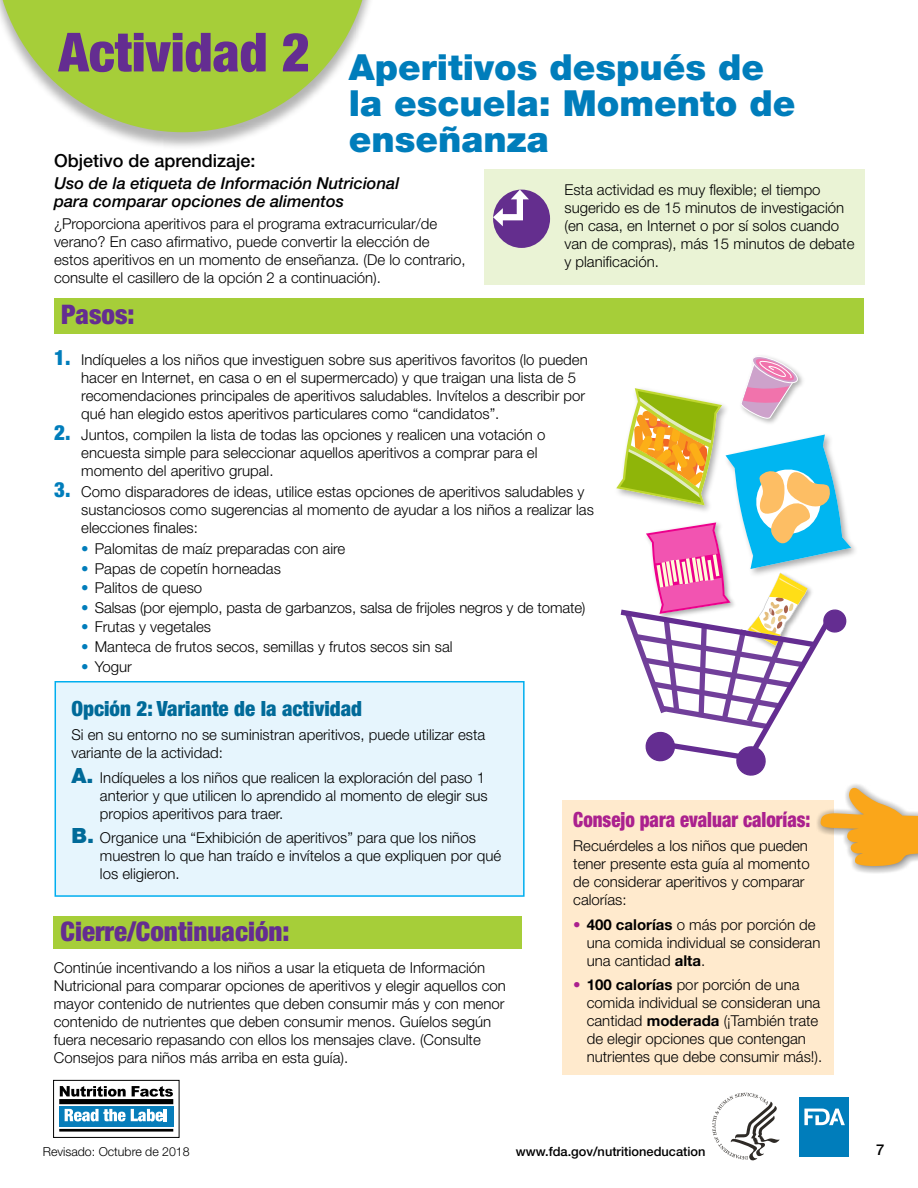
<style>
.page{position:relative;width:918px;height:1188px;background:#fff}
.page>*{position:absolute;margin:0;border:0;box-sizing:border-box;transform-origin:0 0}
.body_copy{font:900 condensed 54px "Helvetica Neue LT Std";color:#642d91}
.body_copy-2{font:900 36px/36px "Helvetica Neue LT Std";color:#007dbb}
.subhead_3{font:900 condensed 27px "Helvetica Neue LT Std";color:#642d91}
.body_copy-3{font:900 condensed 21px "Helvetica Neue LT Std";color:#006a99}
.subhead_3-2{font:900 condensed 21px "Helvetica Neue LT Std";color:#ab218e;scale:.9 1}
.body_copy-4{font:500 18px "Helvetica Neue LT Std";color:#000}
.body_copy-5{font:italic 500 16.5px/18px "Helvetica Neue LT Std";color:#000}
.body_copy-6{font:300 15px/18px "Helvetica Neue LT Std";color:#000}
.t1{font:500 15px "Helvetica Neue LT Std";color:#000}
.t2{font:500 12.9px "Helvetica Neue LT Std";color:#000}
.t3{font:300 12.3px "Helvetica Neue LT Std";color:#000}
.s1{font-weight:900;font-stretch:condensed;font-size:21px;color:#007dbb}
.s2{color:#007dbb}
.s3{font-weight:900;font-size:21px;color:#006a99}
.s4{font-weight:700;color:#ab218e}
.s5{font-weight:700}
</style>
<div class="page">
<div style="left:53px;top:1080px;width:126px;height:58px;border:1px solid #000"></div>
<div style="left:55px;top:681px;width:470px;height:216px;background:#e6f5fd;border:2px solid #00aeef"></div>
<div style="left:484px;top:169px;width:380px;height:115px;background:#eaf3d5"></div>
<div style="left:0;top:0;width:379px;height:151px;background:#000;opacity:.3"></div>
<svg style="left:0;top:0;width:371px;height:132px;fill:#a6ce39"></svg>
<div style="left:54px;top:298px;width:810px;height:36px;background:#a6ce39"></div>
<div style="left:562px;top:801px;width:272px;height:274px;background:#ffeacd"></div>
<div style="left:54px;top:916px;width:468px;height:33px;background:#a6ce39"></div>
<div style="left:493px;top:190px;width:57px;height:58px;background:#642e8e;border-radius:50%"></div>
<svg style="left:493px;top:190px;width:36px;height:36px"></svg>
<svg style="left:616px;top:356px;width:235px;height:420px"></svg>
<svg style="left:816px;top:784px;width:89px;height:89px"></svg>
<svg style="left:821px;top:786px;width:97px;height:81px"></svg>
<svg style="left:59px;top:1086px;width:115px;height:46px"></svg>
<hr style="left:59px;top:1129px;width:114px;height:3px;background:#000">
<div style="left:799px;top:1097px;width:50px;height:60px;background:#007dbb"></div>
<svg style="left:804px;top:1109px;width:41px;height:16px"></svg>
<svg style="left:712px;top:1093px;width:68px;height:68px"></svg>
<p class="body_copy" style="left:59px;top:19px;width:253px">Actividad 2</p>
<p class="body_copy-2" style="left:349px;top:49px;width:448px">Aperitivos después de la escuela: Momento de enseñanza</p>
<p class="body_copy-4" style="left:54px;top:150px;width:203px">Objetivo de aprendizaje:</p>
<p class="body_copy-5" style="left:54px;top:174px;width:347px">Uso de la etiqueta de Información Nutricional para comparar opciones de alimentos</p>
<p class="body_copy-6" style="left:54px;top:215px;width:413px">¿Proporciona aperitivos para el programa extracurricular/de verano? En caso afirmativo, puede convertir la elección de estos aperitivos en un momento de enseñanza. (De lo contrario, consulte el casillero de la opción 2 a continuación).</p>
<p class="body_copy-6" style="left:564px;top:180px;width:292px">Esta actividad es muy flexible; el tiempo sugerido es de 15 minutos de investigación (en casa, en Internet o por sí solos cuando van de compras), más 15 minutos de debate y planificación.</p>
<p class="subhead_3" style="left:61px;top:297px;width:75px">Pasos:</p>
<p class="body_copy-6" style="left:81px;top:351px;width:508px;text-indent:-27px"><span class="s1">1.</span> Indíqueles a los niños que investiguen sobre sus aperitivos favoritos (lo pueden hacer en Internet, en casa o en el supermercado) y que traigan una lista de 5 recomendaciones principales de aperitivos saludables. Invítelos a describir por qué han elegido estos aperitivos particulares como “candidatos”.</p>
<p class="body_copy-6" style="left:81px;top:426px;width:466px;text-indent:-27px"><span class="s1">2.</span> Juntos, compilen la lista de todas las opciones y realicen una votación o encuesta simple para seleccionar aquellos aperitivos a comprar para el momento del aperitivo grupal.</p>
<p class="body_copy-6" style="left:81px;top:483px;width:514px;text-indent:-27px"><span class="s1">3.</span> Como disparadores de ideas, utilice estas opciones de aperitivos saludables y sustanciosos como sugerencias al momento de ayudar a los niños a realizar las elecciones finales:</p>
<p class="body_copy-6" style="left:81px;top:540px;width:266px"><span class="s2">•</span> Palomitas de maíz preparadas con aire</p>
<p class="body_copy-6" style="left:81px;top:559px;width:201px"><span class="s2">•</span> Papas de copetín horneadas</p>
<p class="body_copy-6" style="left:81px;top:579px;width:123px"><span class="s2">•</span> Palitos de queso</p>
<p class="body_copy-6" style="left:81px;top:598px;width:506px"><span class="s2">•</span> Salsas (por ejemplo, pasta de garbanzos, salsa de frijoles negros y de tomate)</p>
<p class="body_copy-6" style="left:81px;top:618px;width:131px"><span class="s2">•</span> Frutas y vegetales</p>
<p class="body_copy-6" style="left:81px;top:637px;width:373px"><span class="s2">•</span> Manteca de frutos secos, semillas y frutos secos sin sal</p>
<p class="body_copy-6" style="left:81px;top:657px;width:52px"><span class="s2">•</span> Yogur</p>
<p class="body_copy-3" style="left:71px;top:696px;width:292px">Opción 2: Variante de la actividad</p>
<p class="body_copy-6" style="left:71px;top:726px;width:415px">Si en su entorno no se suministran aperitivos, puede utilizar esta variante de la actividad:</p>
<p class="body_copy-6" style="left:100px;top:768px;width:389px;text-indent:-28px"><span class="s3">A.</span> Indíqueles a los niños que realicen la exploración del paso 1 anterior y que utilicen lo aprendido al momento de elegir sus propios aperitivos para traer.</p>
<p class="body_copy-6" style="left:100px;top:829px;width:403px;text-indent:-28px"><span class="s3">B.</span> Organice una “Exhibición de aperitivos” para que los niños muestren lo que han traído e invítelos a que expliquen por qué los eligieron.</p>
<p class="subhead_3" style="left:61px;top:915px;width:231px">Cierre/Continuación:</p>
<p class="body_copy-6" style="left:54px;top:959px;width:454px">Continúe incentivando a los niños a usar la etiqueta de Información Nutricional para comparar opciones de aperitivos y elegir aquellos con mayor contenido de nutrientes que deben consumir más y con menor contenido de nutrientes que deben consumir menos. Guíelos según fuera necesario repasando con ellos los mensajes clave. (Consulte Consejos para niños más arriba en esta guía).</p>
<p class="subhead_3-2" style="left:573px;top:806px;width:265px">Consejo para evaluar calorías:</p>
<p class="body_copy-6" style="left:573px;top:837px;width:238px">Recuérdeles a los niños que pueden tener presente esta guía al momento de considerar aperitivos y comparar calorías:</p>
<p class="body_copy-6" style="left:587px;top:915px;width:235px;text-indent:-14px"><span class="s4">•</span> <span class="s5">400 calorías</span> o más por porción de una comida individual se consideran una cantidad <span class="s5">alta</span>.</p>
<p class="body_copy-6" style="left:587px;top:976px;width:237px;text-indent:-14px"><span class="s4">•</span> <span class="s5">100 calorías</span> por porción de una comida individual se consideran una cantidad <span class="s5">moderada</span> (¡También trate de elegir opciones que contengan nutrientes que debe consumir más!).</p>
<p class="t3" style="left:43px;top:1144px;width:148px">Revisado: Octubre de 2018</p>
<p class="t2" style="left:516px;top:1144px;width:191px">www.fda.gov/nutritioneducation</p>
<p class="t1" style="left:876px;top:1141px;width:10px">7</p>
</div>
